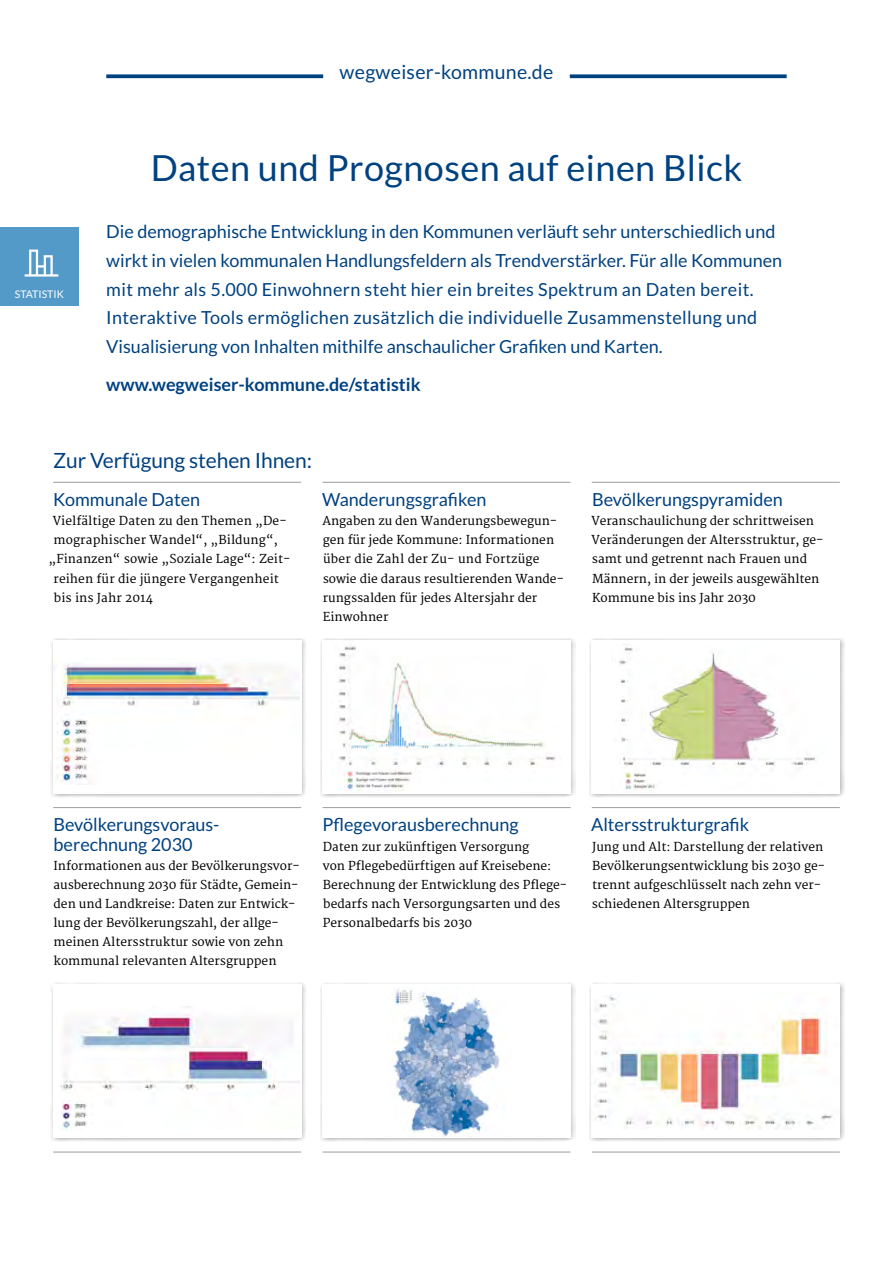
<style>
.page{position:relative;width:893px;height:1263px;background:#fff}
.page>*{position:absolute;margin:0;border:0;box-sizing:border-box;transform-origin:0 0}
.t1{font:36px "Lato";letter-spacing:.01em;color:#004180}
.Head_Kasten{font:21px "Lato";letter-spacing:-.005em;color:#004180}
.t2{font:19.5px "Lato";letter-spacing:.015em;color:#004180}
.Head_Kasten-2{font:18px/28.7px "Lato";color:#004180}
.t3{font:700 18px "Lato";color:#004180}
.Fließtext{font:12px/19.2px "Merriweather";color:#000}
.Head_Kasten-3{font:10.5px "Lato";color:#fff}
</style>
<div class="page">
<div style="left:0;top:227px;width:79px;height:79px;background:#549ac8"></div>
<svg style="left:25px;top:250px;width:33px;height:27px"></svg>
<hr style="left:53px;top:482px;width:248px;height:1px;background:#9c9d9d">
<hr style="left:53px;top:807px;width:248px;height:1px;background:#9c9d9d">
<hr style="left:53px;top:1152px;width:248px;height:1px;background:#9c9d9d">
<hr style="left:322px;top:482px;width:248px;height:1px;background:#9c9d9d">
<hr style="left:322px;top:807px;width:248px;height:1px;background:#9c9d9d">
<hr style="left:322px;top:1152px;width:248px;height:1px;background:#9c9d9d">
<hr style="left:592px;top:482px;width:248px;height:1px;background:#9c9d9d">
<hr style="left:592px;top:807px;width:248px;height:1px;background:#9c9d9d">
<hr style="left:592px;top:1152px;width:248px;height:1px;background:#9c9d9d">
<div style="left:589px;top:638px;width:256px;height:160px;background:#000;opacity:.3"></div>
<div style="left:592px;top:640px;width:248px;height:153px;background:#fff"></div>
<div style="left:589px;top:982px;width:256px;height:160px;background:#000;opacity:.3"></div>
<div style="left:592px;top:984px;width:248px;height:153px;background:#fff"></div>
<div style="left:320px;top:638px;width:256px;height:160px;background:#000;opacity:.3"></div>
<div style="left:322px;top:640px;width:248px;height:153px;background:#fff"></div>
<div style="left:320px;top:982px;width:256px;height:160px;background:#000;opacity:.3"></div>
<div style="left:322px;top:984px;width:248px;height:153px;background:#fff"></div>
<div style="left:50px;top:638px;width:256px;height:160px;background:#000;opacity:.3"></div>
<div style="left:53px;top:640px;width:248px;height:153px;background:#fff"></div>
<div style="left:50px;top:982px;width:256px;height:160px;background:#000;opacity:.3"></div>
<div style="left:53px;top:984px;width:248px;height:153px;background:#fff"></div>
<img style="left:393px;top:989px;width:107px;height:148px">
<img style="left:53px;top:659px;width:246px;height:126px">
<img style="left:338px;top:646px;width:218px;height:144px">
<img style="left:619px;top:647px;width:196px;height:143px">
<img style="left:60px;top:1006px;width:239px;height:123px">
<svg style="left:106px;top:74px;width:217px;height:4px"></svg>
<svg style="left:570px;top:74px;width:217px;height:4px"></svg>
<img style="left:595px;top:995px;width:238px;height:134px">
<p class="Head_Kasten-3" style="left:15px;top:288px;width:51px">STATISTIK</p>
<p class="t2" style="left:340px;top:61px;width:215px">wegweiser-kommune.de</p>
<p class="t1" style="left:151px;top:148px;width:593px">Daten und Prognosen auf einen Blick</p>
<p class="Head_Kasten-2" style="left:106px;top:217px;width:677px">Die demographische Entwicklung in den Kommunen verläuft sehr unterschiedlich und wirkt in vielen kommunalen Handlungsfeldern als Trendverstärker. Für alle Kommunen mit mehr als 5.000 Einwohnern steht hier ein breites Spektrum an Daten bereit.<br>Interaktive Tools ermöglichen zusätzlich die individuelle Zusammenstellung und Visualisierung von Inhalten mithilfe anschaulicher Grafiken und Karten.</p>
<p class="t3" style="left:106px;top:374px;width:316px">www.wegweiser-kommune.de/statistik</p>
<p class="Head_Kasten" style="left:53px;top:448px;width:260px">Zur Verfügung stehen Ihnen:</p>
<p class="Head_Kasten-2" style="left:53px;top:485px;width:148px">Kommunale Daten</p>
<p class="Fließtext" style="left:53px;top:512px;width:235px">Vielfältige Daten zu den Themen „De-</p>
<p class="Fließtext" style="left:54px;top:531px;width:226px">mographischer Wandel“, „Bildung“,</p>
<p class="Fließtext" style="left:48px;top:550px;width:244px">„Finanzen“ sowie „Soziale Lage“: Zeit-</p>
<p class="Fließtext" style="left:53px;top:569px;width:227px">reihen für die jüngere Vergangenheit</p>
<p class="Fließtext" style="left:54px;top:588px;width:101px">bis ins Jahr 2014</p>
<p class="Head_Kasten-2" style="left:322px;top:485px;width:166px">Wanderungsgrafiken</p>
<p class="Fließtext" style="left:322px;top:512px;width:243px">Angaben zu den Wanderungsbewegun&shy;gen für jede Kommune: Informationen über die Zahl der Zu- und Fortzüge sowie die daraus resultierenden Wande&shy;rungssalden für jedes Altersjahr der<br>Einwohner</p>
<p class="Head_Kasten-2" style="left:592px;top:485px;width:192px">Bevölkerungspyramiden</p>
<p class="Fließtext" style="left:591px;top:512px;width:234px">Veranschaulichung der schrittweisen Veränderungen der Altersstruktur, ge&shy;samt und getrennt nach Frauen und Männern, in der jeweils ausgewählten Kommune bis ins Jahr 2030</p>
<p class="Head_Kasten-2" style="left:53px;top:815px;width:166px;line-height:19.2px">Bevölkerungsvoraus&shy;berechnung 2030</p>
<p class="Fließtext" style="left:54px;top:856px;width:248px">Informationen aus der Bevölkerungsvor&shy;ausberechnung 2030 für Städte, Gemein&shy;den und Landkreise: Daten zur Entwick&shy;lung der Bevölkerungszahl, der allge&shy;meinen Altersstruktur sowie von zehn kommunal relevanten Altersgruppen</p>
<p class="Head_Kasten-2" style="left:322px;top:810px;width:198px">Pflegevorausberechnung</p>
<p class="Fließtext" style="left:323px;top:837px;width:246px">Daten zur zukünftigen Versorgung<br>von Pflegebedürftigen auf Kreisebene:<br>Berechnung der Entwicklung des Pflege&shy;bedarfs nach Versorgungsarten und des Personalbedarfs bis 2030</p>
<p class="Head_Kasten-2" style="left:591px;top:810px;width:160px">Altersstrukturgrafik</p>
<p class="Fließtext" style="left:592px;top:837px;width:235px">Jung und Alt: Darstellung der relativen Bevölkerungsentwicklung bis 2030 ge&shy;trennt aufgeschlüsselt nach zehn ver&shy;schiedenen Altersgruppen</p>
</div>
